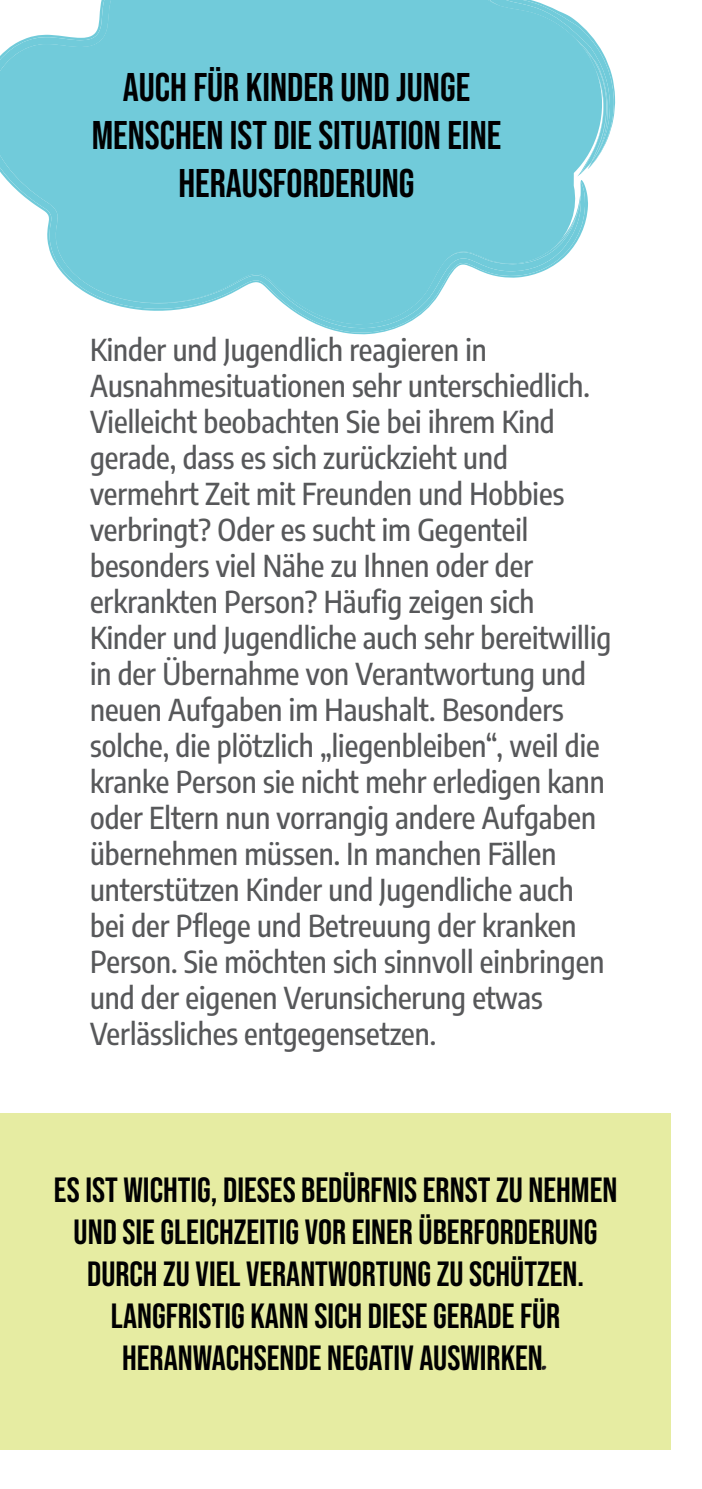
<style>
.page{position:relative;width:702px;height:1489px;background:#fff}
.page>*{position:absolute;margin:0;border:0;box-sizing:border-box;transform-origin:0 0}
.t1{font:40px/48px "Bebas Neue";color:#000001;text-align:center}
.t2{font:35px/42px "Bebas Neue";color:#000001;text-align:center}
.t3{font:100 condensed 30px/36px "Encode Sans";color:#57585a}
.s1{font-family:"Rock Salt";font-size:25px;color:#231f20}
</style>
<div class="page">
<div style="left:0;top:1113px;width:670px;height:336px;background:#e6eca2"></div>
<hr style="left:701px;top:0;width:1px;height:1488px;background:#cfd8ca">
<svg style="left:701px;top:557px;width:1px;height:350px"></svg>
<svg style="left:2px;top:0;width:606px;height:269px;background:#87d3df"></svg>
<svg style="left:0;top:81px;width:548px;height:240px;background:#84d1de"></svg>
<h1 class="t1" style="left:92px;top:63px;width:411px">AUCH FÜR KINDER UND JUNGE<br>MENSCHEN IST DIE SITUATION EINE<br>HERAUSFORDERUNG</h1>
<p class="t3" style="left:90px;top:330px;width:522px">Kinder und Jugendlich reagieren in Ausnahmesituationen sehr unterschiedlich.<br>Vielleicht beobachten Sie bei ihrem Kind gerade, dass es sich zurückzieht und vermehrt Zeit mit Freunden und Hobbies verbringt? Oder es sucht im Gegenteil besonders viel Nähe zu Ihnen oder der erkrankten Person? Häufig zeigen sich Kinder und Jugendliche auch sehr bereitwillig in der Übernahme von Verantwortung und neuen Aufgaben im Haushalt. Besonders solche, die plötzlich „liegenbleiben“, weil die kranke Person sie nicht mehr erledigen kann oder Eltern nun vorrangig andere Aufgaben übernehmen müssen. In manchen Fällen unterstützen Kinder und Jugendliche auch bei der Pflege und Betreuung der kranken Person. Sie möchten sich sinnvoll einbringen und der eigenen Verunsicherung etwas Verlässliches entgegensetzen.</p>
<p class="t2" style="left:54px;top:1168px;width:565px">ES IST WICHTIG, DIESES BEDÜRFNIS ERNST ZU NEHMEN UND SIE GLEICHZEITIG VOR EINER ÜBERFORDERUNG DURCH ZU VIEL VERANTWORTUNG ZU SCHÜTZEN.<br>LANGFRISTIG KANN SICH DIESE GERADE FÜR HERANWACHSENDE NEGATIV AUSWIRKEN<span class="s1">.</span></p>
</div>
